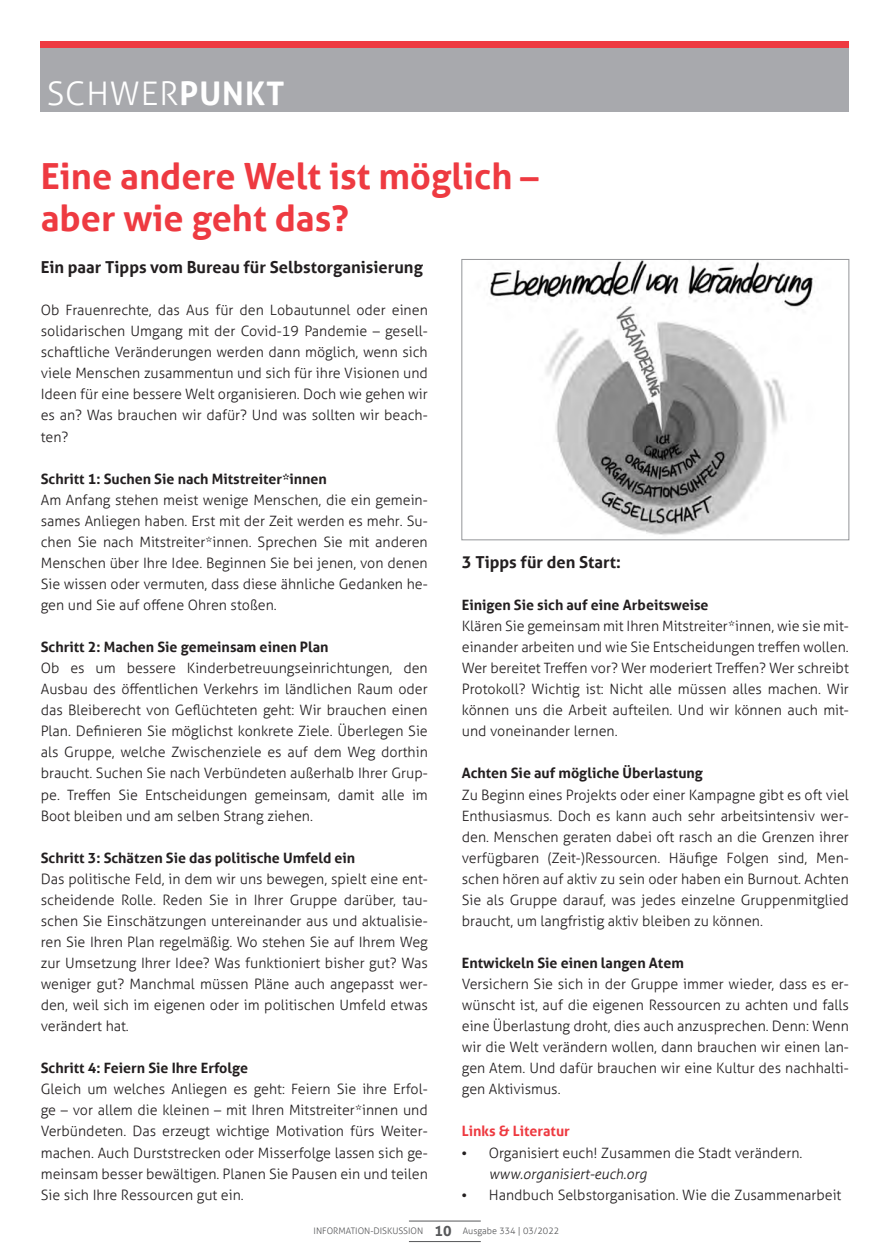
<style>
.page{position:relative;width:889px;height:1260px;background:#fff}
.page>*{position:absolute;margin:0;border:0;box-sizing:border-box;transform-origin:0 0}
.t1{font:700 36px/42.2px "Aller";color:#ee3a41}
.t2{font:300 32.55px "Aller";letter-spacing:.03em;color:#fff}
.t3{font:700 16.5px "Aller";color:#231f20}
.t4{font:300 14.25px/21px "Aller";color:#231f20;text-align:justify}
.t5{font:700 14.25px "Aller";color:#231f20}
.t6{font:700 14.25px "Aller";color:#ee3a41}
.t7{font:300 9px "Aller";color:#57585a}
.s1{font-weight:700}
.s2{font-family:"Myriad Pro";font-weight:400;font-size:18px}
.s3{font-style:italic}
.s4{font-weight:700;font-size:14.25px}
</style>
<div class="page">
<hr style="left:409px;top:1220px;width:72px;height:1px;background:#57585a">
<hr style="left:409px;top:1241px;width:72px;height:1px;background:#57585a">
<div style="left:41px;top:48px;width:808px;height:64px;background:#a8a9ad"></div>
<div style="left:41px;top:41px;width:808px;height:7px;background:#ee3a41"></div>
<img style="left:490px;top:261px;width:323px;height:274px">
<div style="left:461px;top:259px;width:388px;height:281px;border:1px solid #939598"></div>
<h2 class="t2" style="left:47px;top:73px;width:239px">SCHWER<span class="s1">PUNKT</span></h2>
<h1 class="t1" style="left:41px;top:155px;width:499px">Eine andere Welt ist möglich – aber wie geht das?</h1>
<p class="t3" style="left:41px;top:257px;width:384px">Ein paar Tipps vom Bureau für Selbstorganisierung</p>
<p class="t4" style="left:41px;top:299px;width:388px">Ob Frauenrechte, das Aus für den Lobautunnel oder einen solidarischen Umgang mit der Covid-19 Pandemie – gesell&shy;schaftliche Veränderungen werden dann möglich, wenn sich viele Menschen zusammentun und sich für ihre Visionen und Ideen für eine bessere Welt organisieren. Doch wie gehen wir es an? Was brauchen wir dafür? Und was sollten wir beach&shy;ten?</p>
<p class="t5" style="left:41px;top:470px;width:288px">Schritt 1: Suchen Sie nach Mitstreiter*innen</p>
<p class="t4" style="left:41px;top:489px;width:388px">Am Anfang stehen meist wenige Menschen, die ein gemein&shy;sames Anliegen haben. Erst mit der Zeit werden es mehr. Su&shy;chen Sie nach Mitstreiter*innen. Sprechen Sie mit anderen Menschen über Ihre Idee. Beginnen Sie bei jenen, von denen Sie wissen oder vermuten, dass diese ähnliche Gedanken he&shy;gen und Sie auf offene Ohren stoßen.</p>
<p class="t5" style="left:41px;top:638px;width:289px">Schritt 2: Machen Sie gemeinsam einen Plan</p>
<p class="t4" style="left:41px;top:657px;width:388px">Ob es um bessere Kinderbetreuungseinrichtungen, den Ausbau des öffentlichen Verkehrs im ländlichen Raum oder das Bleiberecht von Geflüchteten geht: Wir brauchen einen Plan. Definieren Sie möglichst konkrete Ziele. Überlegen Sie als Gruppe, welche Zwischenziele es auf dem Weg dorthin braucht. Suchen Sie nach Verbündeten außerhalb Ihrer Grup&shy;pe. Treffen Sie Entscheidungen gemeinsam, damit alle im Boot bleiben und am selben Strang ziehen.</p>
<p class="t5" style="left:41px;top:848px;width:316px">Schritt 3: Schätzen Sie das politische Umfeld ein</p>
<p class="t4" style="left:41px;top:868px;width:388px">Das politische Feld, in dem wir uns bewegen, spielt eine ent&shy;scheidende Rolle. Reden Sie in Ihrer Gruppe darüber, tau&shy;schen Sie Einschätzungen untereinander aus und aktualisie&shy;ren Sie Ihren Plan regelmäßig. Wo stehen Sie auf Ihrem Weg zur Umsetzung Ihrer Idee? Was funktioniert bisher gut? Was weniger gut? Manchmal müssen Pläne auch angepasst wer&shy;den, weil sich im eigenen oder im politischen Umfeld etwas verändert hat.</p>
<p class="t5" style="left:41px;top:1059px;width:209px">Schritt 4: Feiern Sie Ihre Erfolge</p>
<p class="t4" style="left:41px;top:1078px;width:388px">Gleich um welches Anliegen es geht: Feiern Sie ihre Erfol&shy;ge – vor allem die kleinen – mit Ihren Mitstreiter*innen und Verbündeten. Das erzeugt wichtige Motivation fürs Weiter&shy;machen. Auch Durststrecken oder Misserfolge lassen sich ge&shy;meinsam besser bewältigen. Planen Sie Pausen ein und teilen Sie sich Ihre Ressourcen gut ein.</p>
<p class="t3" style="left:462px;top:552px;width:160px">3 Tipps für den Start:</p>
<p class="t5" style="left:462px;top:596px;width:248px">Einigen Sie sich auf eine Arbeitsweise</p>
<p class="t4" style="left:462px;top:615px;width:388px">Klären Sie gemeinsam mit Ihren Mitstreiter*innen, wie sie mit&shy;einander arbeiten und wie Sie Entscheidungen treffen wollen.<br>Wer bereitet Treffen vor? Wer moderiert Treffen? Wer schreibt Protokoll? Wichtig ist: Nicht alle müssen alles machen. Wir können uns die Arbeit aufteilen. Und wir können auch mit&shy;und voneinander lernen.</p>
<p class="t5" style="left:462px;top:764px;width:243px">Achten Sie auf mögliche Überlastung</p>
<p class="t4" style="left:462px;top:784px;width:388px">Zu Beginn eines Projekts oder einer Kampagne gibt es oft viel Enthusiasmus. Doch es kann auch sehr arbeitsintensiv wer&shy;den. Menschen geraten dabei oft rasch an die Grenzen ihrer verfügbaren (Zeit-)Ressourcen. Häufige Folgen sind, Men&shy;schen hören auf aktiv zu sein oder haben ein Burnout. Achten Sie als Gruppe darauf, was jedes einzelne Gruppenmitglied braucht, um langfristig aktiv bleiben zu können.</p>
<p class="t5" style="left:462px;top:954px;width:224px">Entwickeln Sie einen langen Atem</p>
<p class="t4" style="left:462px;top:973px;width:388px">Versichern Sie sich in der Gruppe immer wieder, dass es er&shy;wünscht ist, auf die eigenen Ressourcen zu achten und falls eine Überlastung droht, dies auch anzusprechen. Denn: Wenn wir die Welt verändern wollen, dann brauchen wir einen lan&shy;gen Atem. Und dafür brauchen wir eine Kultur des nachhalti&shy;gen Aktivismus.</p>
<p class="t6" style="left:462px;top:1122px;width:110px">Links &amp; Literatur</p>
<p class="t4" style="left:489px;top:1141px;width:315px;text-indent:-27px"><span class="s2">•</span> Organisiert euch! Zusammen die Stadt verändern. <span class="s3">www.organisiert-euch.org</span></p>
<p class="t4" style="left:462px;top:1183px;width:381px"><span class="s2">•</span> Handbuch Selbstorganisation. Wie die Zusammenarbeit</p>
<p class="t7" style="left:314px;top:1225px;width:247px">INFORMATION-DISKUSSION <span class="s4">10</span> Ausgabe 334 | 03/2022</p>
</div>
